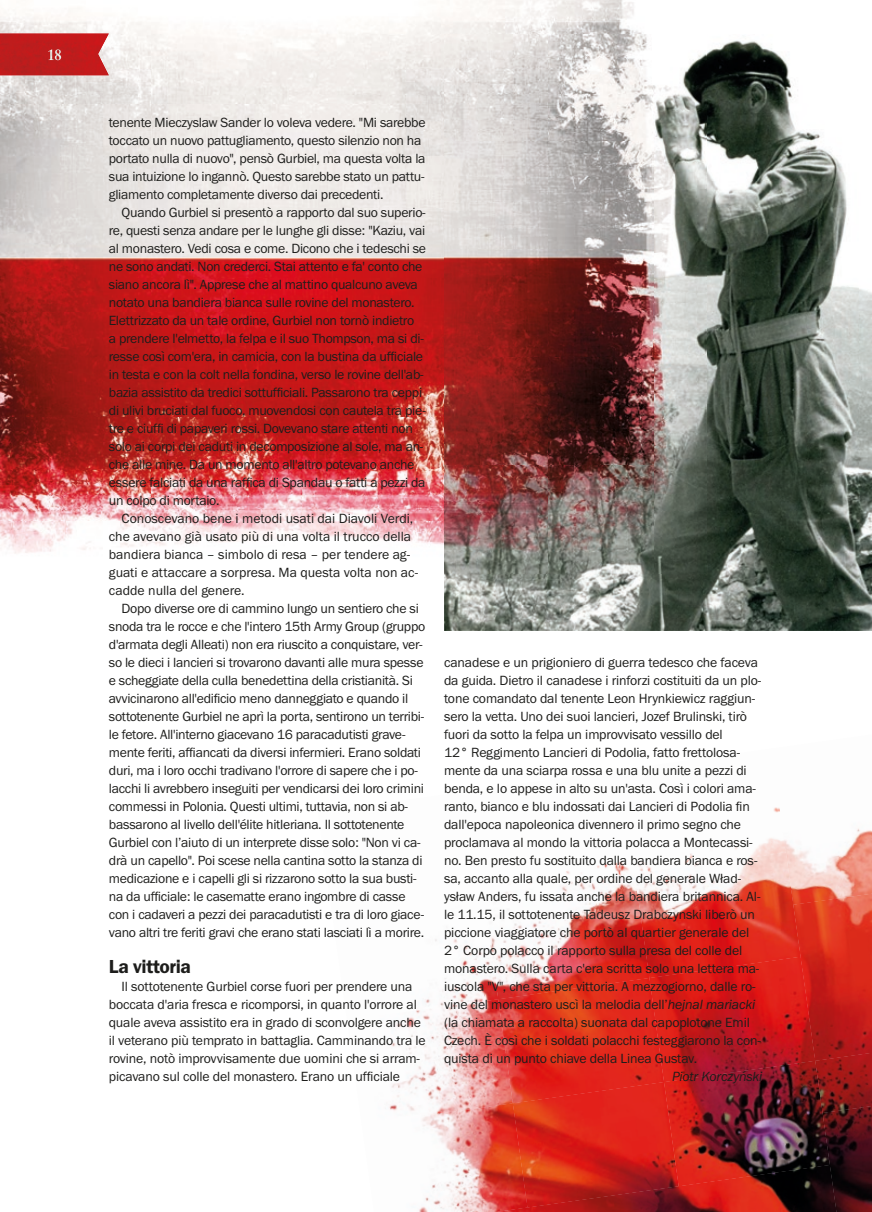
<style>
.page{position:relative;width:872px;height:1212px;background:#fff}
.page>*{position:absolute;margin:0;border:0;box-sizing:border-box;transform-origin:0 0}
.t1{font:19.5px "Franklin Gothic URW Dem";letter-spacing:-.02em;color:#1d1d1b}
.t2{font:13.8px/18px "Franklin Gothic URW Boo";letter-spacing:-.02em;color:#1d1d1b}
.t3{font:13.8px/18px "Franklin Gothic URW Boo";color:#1d1d1b}
.t4{font:13.8px "Franklin Gothic URW Boo Ita";letter-spacing:-.01em;color:#1d1d1b}
.s1{font-family:"Franklin Gothic URW Boo Ita"}
</style>
<div class="page">
<img style="left:444px;top:40px;width:428px;height:591px">
<img style="left:0;top:13px;width:454px;height:91px">
<img style="left:454px;top:0;width:188px;height:34px">
<img style="left:0;top:104px;width:444px;height:450px">
<svg style="left:0;top:33px;width:109px;height:42px"></svg>
<img style="left:444px;top:34px;width:262px;height:540px">
<img style="left:566px;top:861px;width:54px;height:13px">
<img style="left:620px;top:838px;width:151px;height:36px">
<img style="left:771px;top:807px;width:101px;height:86px">
<img style="left:435px;top:938px;width:48px;height:61px">
<img style="left:483px;top:874px;width:151px;height:125px">
<img style="left:634px;top:852px;width:166px;height:126px">
<img style="left:793px;top:893px;width:79px;height:160px">
<img style="left:391px;top:999px;width:107px;height:104px">
<img style="left:498px;top:978px;width:151px;height:125px">
<img style="left:649px;top:956px;width:166px;height:126px">
<img style="left:389px;top:1103px;width:123px;height:109px">
<img style="left:512px;top:1082px;width:152px;height:83px">
<img style="left:664px;top:1060px;width:158px;height:105px">
<img style="left:815px;top:1053px;width:57px;height:60px">
<img style="left:822px;top:1106px;width:50px;height:106px">
<img style="left:494px;top:1165px;width:342px;height:47px">
<p class="t2" style="left:109px;top:113px;width:318px">tenente Mieczyslaw Sander lo voleva vedere. "Mi sarebbe toccato un nuovo pattugliamento, questo silenzio non ha portato nulla di nuovo", pensò Gurbiel, ma questa volta la sua intuizione lo ingannò. Questo sarebbe stato un pattu&shy;gliamento completamente diverso dai precedenti.</p>
<p class="t2" style="left:109px;top:203px;width:319px;text-indent:13px">Quando Gurbiel si presentò a rapporto dal suo superio&shy;re, questi senza andare per le lunghe gli disse: "Kaziu, vai al monastero. Vedi cosa e come. Dicono che i tedeschi se ne sono andati. Non crederci. Stai attento e fa' conto che siano ancora lì". Apprese che al mattino qualcuno aveva notato una bandiera bianca sulle rovine del monastero.<br>Elettrizzato da un tale ordine, Gurbiel non tornò indietro<br>a prendere l'elmetto, la felpa e il suo Thompson, ma si di&shy;resse così com'era, in camicia, con la bustina da ufficiale in testa e con la colt nella fondina, verso le rovine dell'ab&shy;bazia assistito da tredici sottufficiali. Passarono tra ceppi di ulivi bruciati dal fuoco, muovendosi con cautela tra pie&shy;tre e ciuffi di papaveri rossi. Dovevano stare attenti non solo ai corpi dei caduti in decomposizione al sole, ma an&shy;che alle mine. Da un momento all'altro potevano anche essere falciati da una raffica di Spandau o fatti a pezzi da un colpo di mortaio.</p>
<p class="t3" style="left:109px;top:509px;width:311px;text-indent:13px">Conoscevano bene i metodi usati dai Diavoli Verdi, che avevano già usato più di una volta il trucco della bandiera bianca – simbolo di resa – per tendere ag&shy;guati e attaccare a sorpresa. Ma questa volta non ac&shy;cadde nulla del genere.</p>
<p class="t2" style="left:109px;top:599px;width:318px;text-indent:13px">Dopo diverse ore di cammino lungo un sentiero che si snoda tra le rocce e che l'intero 15th Army Group (gruppo d'armata degli Alleati) non era riuscito a conquistare, ver&shy;so le dieci i lancieri si trovarono davanti alle mura spesse e scheggiate della culla benedettina della cristianità. Si avvicinarono all'edificio meno danneggiato e quando il sottotenente Gurbiel ne aprì la porta, sentirono un terribi&shy;le fetore. All'interno giacevano 16 paracadutisti grave&shy;mente feriti, affiancati da diversi infermieri. Erano soldati duri, ma i loro occhi tradivano l'orrore di sapere che i po&shy;lacchi li avrebbero inseguiti per vendicarsi dei loro crimini commessi in Polonia. Questi ultimi, tuttavia, non si ab&shy;bassarono al livello dell'élite hitleriana. Il sottotenente Gurbiel con l’aiuto di un interprete disse solo: "Non vi ca&shy;drà un capello". Poi scese nella cantina sotto la stanza di medicazione e i capelli gli si rizzarono sotto la sua busti&shy;na da ufficiale: le casematte erano ingombre di casse con i cadaveri a pezzi dei paracadutisti e tra di loro giace&shy;vano altri tre feriti gravi che erano stati lasciati lì a morire.</p>
<h1 class="t1" style="left:109px;top:954px;width:84px">La vittoria</h1>
<p class="t2" style="left:109px;top:977px;width:318px;text-indent:13px">Il sottotenente Gurbiel corse fuori per prendere una boccata d'aria fresca e ricomporsi, in quanto l'orrore al quale aveva assistito era in grado di sconvolgere anche il veterano più temprato in battaglia. Camminando tra le rovine, notò improvvisamente due uomini che si arram&shy;picavano sul colle del monastero. Erano un ufficiale</p>
<p class="t2" style="left:444px;top:653px;width:319px">canadese e un prigioniero di guerra tedesco che faceva da guida. Dietro il canadese i rinforzi costituiti da un plo&shy;tone comandato dal tenente Leon Hrynkiewicz raggiun&shy;sero la vetta. Uno dei suoi lancieri, Jozef Brulinski, tirò fuori da sotto la felpa un improvvisato vessillo del<br>12° Reggimento Lancieri di Podolia, fatto frettolosa&shy;mente da una sciarpa rossa e una blu unite a pezzi di benda, e lo appese in alto su un'asta. Così i colori ama&shy;ranto, bianco e blu indossati dai Lancieri di Podolia fin dall'epoca napoleonica divennero il primo segno che proclamava al mondo la vittoria polacca a Montecassi&shy;no. Ben presto fu sostituito dalla bandiera bianca e ros&shy;sa, accanto alla quale, per ordine del generale Wład&shy;ysław Anders, fu issata anche la bandiera britannica. Al&shy;le 11.15, il sottotenente Tadeusz Drabczynski liberò un piccione viaggiatore che portò al quartier generale del 2° Corpo polacco il rapporto sulla presa del colle del monastero. Sulla carta c'era scritta solo una lettera ma&shy;iuscola "V", che sta per vittoria. A mezzogiorno, dalle ro&shy;vine del monastero uscì la melodia dell’<span class="s1">hejnal mariacki </span>(la chiamata a raccolta) suonata dal capoplotone Emil Czech. È così che i soldati polacchi festeggiarono la con&shy;quista di un punto chiave della Linea Gustav.</p>
<p class="t4" style="left:672px;top:1067px;width:92px">Piotr Korczyński</p>
</div>
